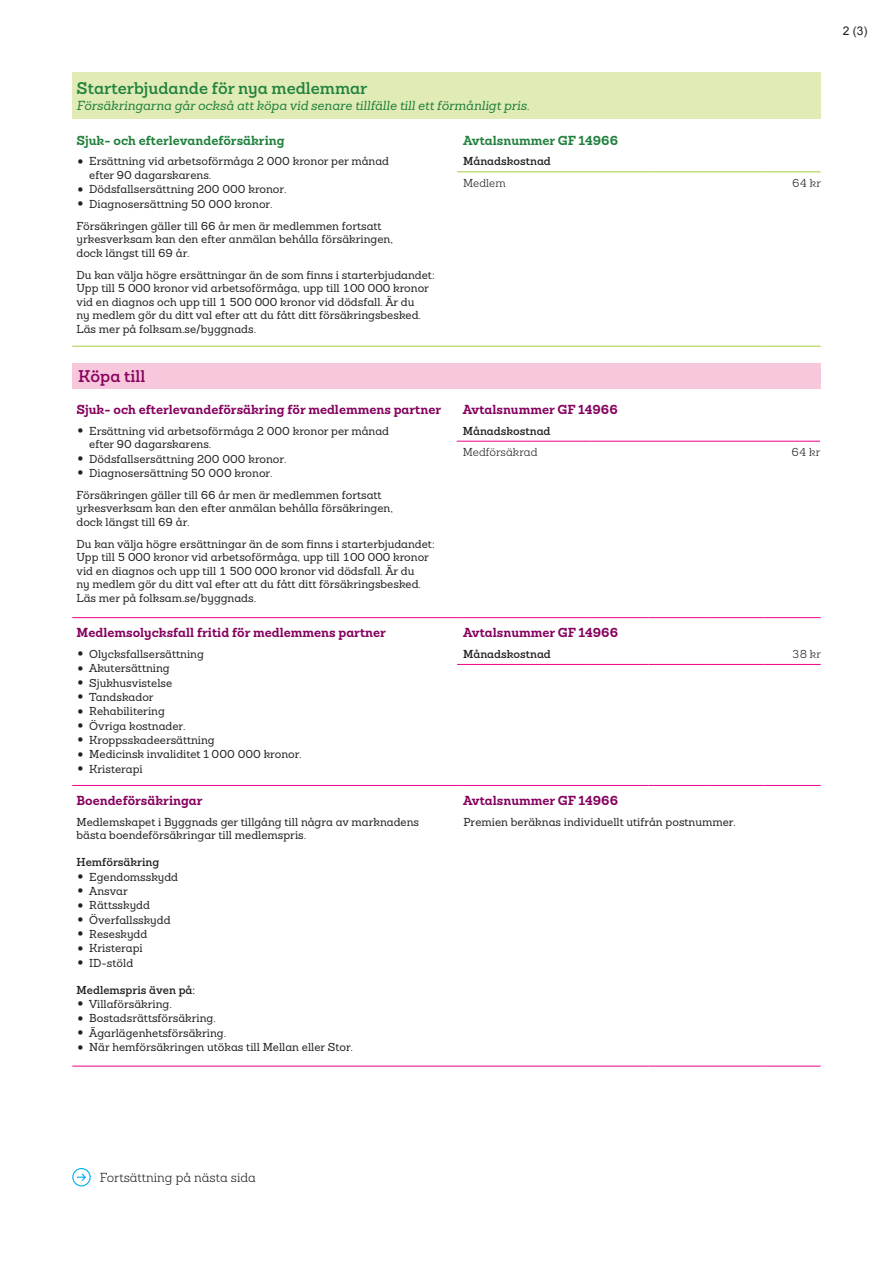
<style>
.page{position:relative;width:893px;height:1263px;background:#fff}
.page>*{position:absolute;margin:0;border:0;box-sizing:border-box;transform-origin:0 0}
.Rubrik_5_11_14__R2{font:600 16.5px "Sanchez Folksam";color:#20813c}
.Rubrik_5_11_14__R2-2{font:600 16.5px "Sanchez Folksam";color:#85015e}
.Rubrik_6_8_5_11__R3{font:700 12.75px "Sanchez Folksam";color:#85015e}
.Brödtext_8_5_11_Kursiv{font:italic 500 12.75px "Sanchez Folksam";color:#20813c}
.Rubrik_6_8_5_11__R3-2{font:700 12.75px "Sanchez Folksam";color:#20813c}
.Nästa_sida_8_5_11{font:300 12.75px "Sanchez Folksam";color:#231f20}
.t1{font:12px "Arial";color:#231f20}
.Tabell_Text_Medium_7_5_9{font:500 11.25px/13.5px "Sanchez Folksam Table";color:#231f20}
.t2{font:500 11.25px/13.5px "Sanchez Folksam";color:#231f20}
.Tabell_Text_Light_7_5_9{font:500 11.25px "Sanchez Folksam Table";color:#231f20}
.Tabell_Rubrik_7_5_9{font:600 11.25px "Sanchez Folksam Table";color:#231f20}
.Tabell_Text_Light_7_5_9-2{font:300 11.25px "Sanchez Folksam Table";color:#231f20}
.Tabell_Text_Medium_7_5_9-2{font:600 11.25px "Sanchez Folksam Table";color:#231f20}
.Tabell_Text_Light_7_5_9-3{font:600 11.25px "Sanchez Folksam Table";color:#231f20}
.Tabell_Värde_Light_7_5_9_höger{font:300 11.25px "Sanchez Folksam Table";color:#231f20}
.s1{font-weight:600;font-size:22.5px}
</style>
<div class="page">
<div style="left:72px;top:72px;width:749px;height:47px;background:#e0ebb6"></div>
<hr style="left:72px;top:346px;width:385px;height:1px;background:#a6ce39">
<hr style="left:457px;top:346px;width:134px;height:1px;background:#a6ce39">
<hr style="left:591px;top:346px;width:57px;height:1px;background:#a6ce39">
<hr style="left:648px;top:346px;width:58px;height:1px;background:#a6ce39">
<hr style="left:706px;top:346px;width:57px;height:1px;background:#a6ce39">
<hr style="left:763px;top:346px;width:58px;height:1px;background:#a6ce39">
<hr style="left:457px;top:172px;width:134px;height:1px;background:#a6ce39">
<hr style="left:591px;top:172px;width:57px;height:1px;background:#a6ce39">
<hr style="left:648px;top:172px;width:58px;height:1px;background:#a6ce39">
<hr style="left:706px;top:172px;width:57px;height:1px;background:#a6ce39">
<hr style="left:763px;top:172px;width:58px;height:1px;background:#a6ce39">
<div style="left:72px;top:363px;width:749px;height:25px;background:#f8c7dc"></div>
<hr style="left:457px;top:441px;width:134px;height:1px;background:#ed028c">
<hr style="left:591px;top:441px;width:57px;height:1px;background:#ed028c">
<hr style="left:648px;top:441px;width:57px;height:1px;background:#ed028c">
<hr style="left:705px;top:441px;width:58px;height:1px;background:#ed028c">
<hr style="left:763px;top:441px;width:57px;height:1px;background:#ed028c">
<hr style="left:457px;top:664px;width:134px;height:1px;background:#ed028c">
<hr style="left:591px;top:664px;width:57px;height:1px;background:#ed028c">
<hr style="left:648px;top:664px;width:58px;height:1px;background:#ed028c">
<hr style="left:706px;top:664px;width:57px;height:1px;background:#ed028c">
<hr style="left:763px;top:664px;width:58px;height:1px;background:#ed028c">
<hr style="left:72px;top:617px;width:385px;height:1px;background:#ed028c">
<hr style="left:457px;top:617px;width:134px;height:1px;background:#ed028c">
<hr style="left:591px;top:617px;width:57px;height:1px;background:#ed028c">
<hr style="left:648px;top:617px;width:58px;height:1px;background:#ed028c">
<hr style="left:706px;top:617px;width:57px;height:1px;background:#ed028c">
<hr style="left:763px;top:617px;width:58px;height:1px;background:#ed028c">
<hr style="left:72px;top:785px;width:385px;height:1px;background:#ed028c">
<hr style="left:457px;top:785px;width:191px;height:1px;background:#ed028c">
<hr style="left:648px;top:785px;width:58px;height:1px;background:#ed028c">
<hr style="left:706px;top:785px;width:57px;height:1px;background:#ed028c">
<hr style="left:763px;top:785px;width:58px;height:1px;background:#ed028c">
<hr style="left:72px;top:1066px;width:385px;height:1px;background:#ed028c">
<hr style="left:457px;top:1066px;width:191px;height:1px;background:#ed028c">
<hr style="left:648px;top:1066px;width:58px;height:1px;background:#ed028c">
<hr style="left:706px;top:1066px;width:57px;height:1px;background:#ed028c">
<hr style="left:763px;top:1066px;width:58px;height:1px;background:#ed028c">
<svg style="left:72px;top:1168px;width:19px;height:18px"></svg>
<p class="Rubrik_5_11_14__R2" style="left:77px;top:77px;width:292px">Starterbjudande för nya medlemmar</p>
<p class="Brödtext_8_5_11_Kursiv" style="left:77px;top:97px;width:455px">Försäkringarna går också att köpa vid senare tillfälle till ett förmånligt pris.</p>
<p class="Rubrik_6_8_5_11__R3-2" style="left:77px;top:131px;width:210px">Sjuk- och efterlevandeförsäkring</p>
<p class="Rubrik_6_8_5_11__R3-2" style="left:463px;top:131px;width:156px">Avtalsnummer GF 14966</p>
<p class="t2" style="left:89px;top:155px;width:301px;text-indent:-13px"><span class="s1">•</span> Ersättning vid arbetsoförmåga 2 000 kronor per månad efter 90 dagarskarens.</p>
<p class="t2" style="left:77px;top:182px;width:211px"><span class="s1">•</span> Dödsfallsersättning 200 000 kronor.</p>
<p class="t2" style="left:77px;top:197px;width:198px"><span class="s1">•</span> Diagnosersättning 50 000 kronor.</p>
<p class="Tabell_Text_Medium_7_5_9" style="left:77px;top:219px;width:318px">Försäkringen gäller till 66 år men är medlemmen fortsatt yrkesverksam kan den efter anmälan behålla försäkringen, dock längst till 69 år.</p>
<p class="Tabell_Text_Medium_7_5_9" style="left:77px;top:268px;width:360px">Du kan välja högre ersättningar än de som finns i starterbjudandet:<br>Upp till 5 000 kronor vid arbetsoförmåga, upp till 100 000 kronor vid en diagnos och upp till 1 500 000 kronor vid dödsfall. Är du<br>ny medlem gör du ditt val efter att du fått ditt försäkringsbesked.<br>Läs mer på folksam.se/byggnads.</p>
<p class="Tabell_Rubrik_7_5_9" style="left:463px;top:154px;width:89px">Månadskostnad</p>
<p class="Tabell_Text_Light_7_5_9-2" style="left:463px;top:176px;width:44px">Medlem</p>
<p class="Tabell_Värde_Light_7_5_9_höger" style="left:792px;top:176px;width:30px">64 kr</p>
<p class="Rubrik_5_11_14__R2-2" style="left:78px;top:365px;width:69px">Köpa till</p>
<p class="Rubrik_6_8_5_11__R3" style="left:77px;top:401px;width:366px">Sjuk- och efterlevandeförsäkring för medlemmens partner</p>
<p class="Rubrik_6_8_5_11__R3" style="left:463px;top:401px;width:156px">Avtalsnummer GF 14966</p>
<p class="t2" style="left:89px;top:424px;width:301px;text-indent:-13px"><span class="s1">•</span> Ersättning vid arbetsoförmåga 2 000 kronor per månad efter 90 dagarskarens.</p>
<p class="t2" style="left:77px;top:452px;width:211px"><span class="s1">•</span> Dödsfallsersättning 200 000 kronor.</p>
<p class="t2" style="left:77px;top:466px;width:198px"><span class="s1">•</span> Diagnosersättning 50 000 kronor.</p>
<p class="Tabell_Text_Medium_7_5_9" style="left:77px;top:488px;width:318px">Försäkringen gäller till 66 år men är medlemmen fortsatt yrkesverksam kan den efter anmälan behålla försäkringen, dock längst till 69 år.</p>
<p class="Tabell_Text_Medium_7_5_9" style="left:77px;top:537px;width:360px">Du kan välja högre ersättningar än de som finns i starterbjudandet:<br>Upp till 5 000 kronor vid arbetsoförmåga, upp till 100 000 kronor vid en diagnos och upp till 1 500 000 kronor vid dödsfall. Är du<br>ny medlem gör du ditt val efter att du fått ditt försäkringsbesked.<br>Läs mer på folksam.se/byggnads.</p>
<p class="Tabell_Rubrik_7_5_9" style="left:463px;top:423px;width:89px">Månadskostnad</p>
<p class="Tabell_Text_Light_7_5_9-2" style="left:463px;top:445px;width:76px">Medförsäkrad</p>
<p class="Tabell_Värde_Light_7_5_9_höger" style="left:792px;top:445px;width:30px">64 kr</p>
<p class="Rubrik_6_8_5_11__R3" style="left:77px;top:624px;width:311px">Medlemsolycksfall fritid för medlemmens partner</p>
<p class="Rubrik_6_8_5_11__R3" style="left:463px;top:624px;width:156px">Avtalsnummer GF 14966</p>
<p class="t2" style="left:77px;top:647px;width:129px"><span class="s1">•</span> Olycksfallsersättning</p>
<p class="t2" style="left:77px;top:661px;width:95px"><span class="s1">•</span> Akutersättning</p>
<p class="t2" style="left:77px;top:676px;width:97px"><span class="s1">•</span> Sjukhusvistelse</p>
<p class="t2" style="left:77px;top:690px;width:79px"><span class="s1">•</span> Tandskador</p>
<p class="t2" style="left:77px;top:704px;width:90px"><span class="s1">•</span> Rehabilitering</p>
<p class="t2" style="left:77px;top:719px;width:111px"><span class="s1">•</span> Övriga kostnader.</p>
<p class="t2" style="left:77px;top:733px;width:140px"><span class="s1">•</span> Kroppsskadeersättning</p>
<p class="t2" style="left:77px;top:748px;width:227px"><span class="s1">•</span> Medicinsk invaliditet 1 000 000 kronor.</p>
<p class="t2" style="left:77px;top:762px;width:68px"><span class="s1">•</span> Kristerapi</p>
<p class="Tabell_Rubrik_7_5_9" style="left:463px;top:646px;width:89px">Månadskostnad</p>
<p class="Tabell_Värde_Light_7_5_9_höger" style="left:792px;top:647px;width:30px">38 kr</p>
<p class="Rubrik_6_8_5_11__R3" style="left:77px;top:792px;width:127px">Boendeförsäkringar</p>
<p class="Rubrik_6_8_5_11__R3" style="left:463px;top:792px;width:156px">Avtalsnummer GF 14966</p>
<p class="Tabell_Text_Medium_7_5_9" style="left:77px;top:815px;width:344px">Medlemskapet i Byggnads ger tillgång till några av marknadens bästa boendeförsäkringar till medlemspris.</p>
<p class="Tabell_Text_Light_7_5_9-3" style="left:77px;top:855px;width:84px">Hemförsäkring</p>
<p class="t2" style="left:77px;top:870px;width:103px"><span class="s1">•</span> Egendomsskydd</p>
<p class="t2" style="left:77px;top:884px;width:53px"><span class="s1">•</span> Ansvar</p>
<p class="t2" style="left:77px;top:898px;width:75px"><span class="s1">•</span> Rättsskydd</p>
<p class="t2" style="left:77px;top:913px;width:95px"><span class="s1">•</span> Överfallsskydd</p>
<p class="t2" style="left:77px;top:927px;width:72px"><span class="s1">•</span> Reseskydd</p>
<p class="t2" style="left:77px;top:941px;width:68px"><span class="s1">•</span> Kristerapi</p>
<p class="t2" style="left:77px;top:956px;width:58px"><span class="s1">•</span> ID-stöld</p>
<p class="Tabell_Text_Medium_7_5_9-2" style="left:77px;top:982px;width:120px">Medlemspris även på:</p>
<p class="t2" style="left:77px;top:997px;width:97px"><span class="s1">•</span> Villaförsäkring.</p>
<p class="t2" style="left:77px;top:1011px;width:141px"><span class="s1">•</span> Bostadsrättsförsäkring.</p>
<p class="t2" style="left:77px;top:1026px;width:151px"><span class="s1">•</span> Ägarlägenhetsförsäkring.</p>
<p class="t2" style="left:77px;top:1040px;width:278px"><span class="s1">•</span> När hemförsäkringen utökas till Mellan eller Stor.</p>
<p class="Tabell_Text_Light_7_5_9" style="left:463px;top:814px;width:274px">Premien beräknas individuellt utifrån postnummer.</p>
<p class="t1" style="left:843px;top:23px;width:26px">2 (3)</p>
<p class="Nästa_sida_8_5_11" style="left:100px;top:1169px;width:158px">Fortsättning på nästa sida</p>
</div>
